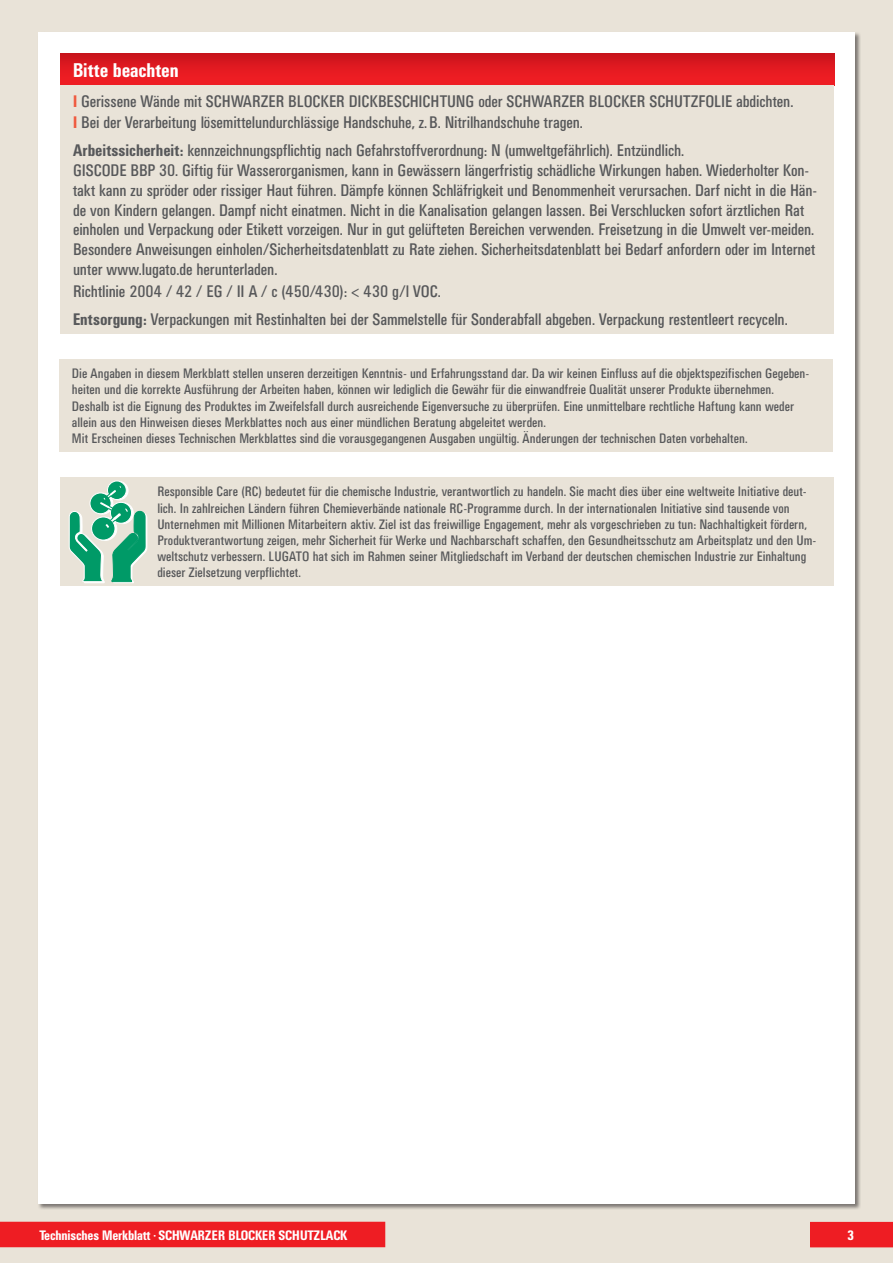
<style>
.page{position:relative;width:893px;height:1263px;background:#e9e3d8}
.page>*{position:absolute;margin:0;border:0;box-sizing:border-box;transform-origin:0 0}
.t1{font:500 condensed 19.5px "UN11";letter-spacing:.01em;color:#fff}
.t2{font:condensed 16.5px/19.8px "UN11";color:#57585a}
.t3{font:condensed 13.5px/16.2px "UN11";letter-spacing:.01em;color:#57585a}
.t4{font:500 condensed 13.5px "UN11";color:#fff}
.s1{font-weight:500;color:#f0593e}
.s2{font-weight:500}
.s3{font-family:"Univers"}
</style>
<div class="page">
<div style="left:38px;top:32px;width:817px;height:1171px;background:#fff"></div>
<div style="left:810px;top:1222px;width:83px;height:25px;background:#ee1d23"></div>
<div style="left:0;top:1222px;width:385px;height:25px;background:#ee1d23"></div>
<div style="left:60px;top:53px;width:774px;height:32px;background:linear-gradient(to bottom,#cb141d,#f41e24)"></div>
<div style="left:60px;top:85px;width:774px;height:248px;background:#e9e3d8"></div>
<div style="left:60px;top:477px;width:773px;height:109px;background:#e9e3d8"></div>
<div style="left:109px;top:481px;width:19px;height:19px;background:#fff;border-radius:50%"></div>
<div style="left:109px;top:481px;width:19px;height:19px;border:1px solid #fff;border-radius:50%"></div>
<svg style="left:107px;top:481px;width:19px;height:18px"></svg>
<div style="left:107px;top:481px;width:19px;height:19px;border:1px solid #fff;border-radius:50%"></div>
<svg style="left:69px;top:486px;width:78px;height:97px"></svg>
<div style="left:59px;top:359px;width:774px;height:92px;background:#e9e3d8"></div>
<h1 class="t1" style="left:73px;top:59px;width:107px">Bitte beachten</h1>
<p class="t2" style="left:73px;top:90px;width:722px;line-height:21px"><span class="s1">I</span> Gerissene Wände mit SCHWARZER BLOCKER DICKBESCHICHTUNG oder SCHWARZER BLOCKER SCHUTZFOLIE abdichten.<br><span class="s1">I</span> Bei der Verarbeitung lösemittelundurchlässige Handschuhe, z. B. Nitrilhandschuhe tragen.</p>
<p class="t2" style="left:73px;top:140px;width:746px"><span class="s2">Arbeitssicherheit:</span> kennzeichnungspflichtig nach Gefahrstoffverordnung: N (umweltgefährlich). Entzündlich.<br>GISCODE BBP 30. Giftig für Wasserorganismen, kann in Gewässern längerfristig schädliche Wirkungen haben. Wiederholter Kon&shy;takt kann zu spröder oder rissiger Haut führen. Dämpfe können Schläfrigkeit und Benommenheit verursachen. Darf nicht in die Hän&shy;de von Kindern gelangen. Dampf nicht einatmen. Nicht in die Kanalisation gelangen lassen. Bei Verschlucken sofort ärztlichen Rat einholen und Verpackung oder Etikett vorzeigen. Nur in gut gelüfteten Bereichen verwenden. Freisetzung in die Umwelt ver-meiden.<br>Besondere Anweisungen einholen/Sicherheitsdatenblatt zu Rate ziehen. Sicherheitsdatenblatt bei Bedarf anfordern oder im Internet unter www.lugato.de herunterladen.</p>
<p class="t2" style="left:73px;top:276px;width:716px;line-height:28.3px">Richtlinie 2004 / 42 / EG / II A / c (450/430): <span class="s3">&lt;</span> 430 g/l VOC.<br><span class="s2">Entsorgung:</span> Verpackungen mit Restinhalten bei der Sammelstelle für Sonderabfall abgeben. Verpackung restentleert recyceln.</p>
<p class="t3" style="left:72px;top:365px;width:739px">Die Angaben in diesem Merkblatt stellen unseren derzeitigen Kenntnis- und Erfahrungsstand dar. Da wir keinen Einfluss auf die objektspezifischen Gegeben&shy;heiten und die korrekte Ausführung der Arbeiten haben, können wir lediglich die Gewähr für die einwandfreie Qualität unserer Produkte übernehmen.<br>Deshalb ist die Eignung des Produktes im Zweifelsfall durch ausreichende Eigenversuche zu überprüfen. Eine unmittelbare rechtliche Haftung kann weder allein aus den Hinweisen dieses Merkblattes noch aus einer mündlichen Beratung abgeleitet werden.<br>Mit Erscheinen dieses Technischen Merkblattes sind die vorausgegangenen Ausgaben ungültig. Änderungen der technischen Daten vorbehalten.</p>
<p class="t3" style="left:157px;top:483px;width:660px">Responsible Care (RC) bedeutet für die chemische Industrie, verantwortlich zu handeln. Sie macht dies über eine weltweite Initiative deut&shy;lich. In zahlreichen Ländern führen Chemieverbände nationale RC-Programme durch. In der internationalen Initiative sind tausende von Unternehmen mit Millionen Mitarbeitern aktiv. Ziel ist das freiwillige Engagement, mehr als vorgeschrieben zu tun: Nachhaltigkeit fördern, Produktverantwortung zeigen, mehr Sicherheit für Werke und Nachbarschaft schaffen, den Gesundheitsschutz am Arbeitsplatz und den Um&shy;weltschutz verbessern. LUGATO hat sich im Rahmen seiner Mitgliedschaft im Verband der deutschen chemischen Industrie zur Einhaltung dieser Zielsetzung verpflichtet.</p>
<p class="t4" style="left:39px;top:1227px;width:309px">Technisches Merkblatt <sup>•</sup> SCHWARZER BLOCKER SCHUTZLACK</p>
<p class="t4" style="left:847px;top:1227px;width:8px">3</p>
</div>
